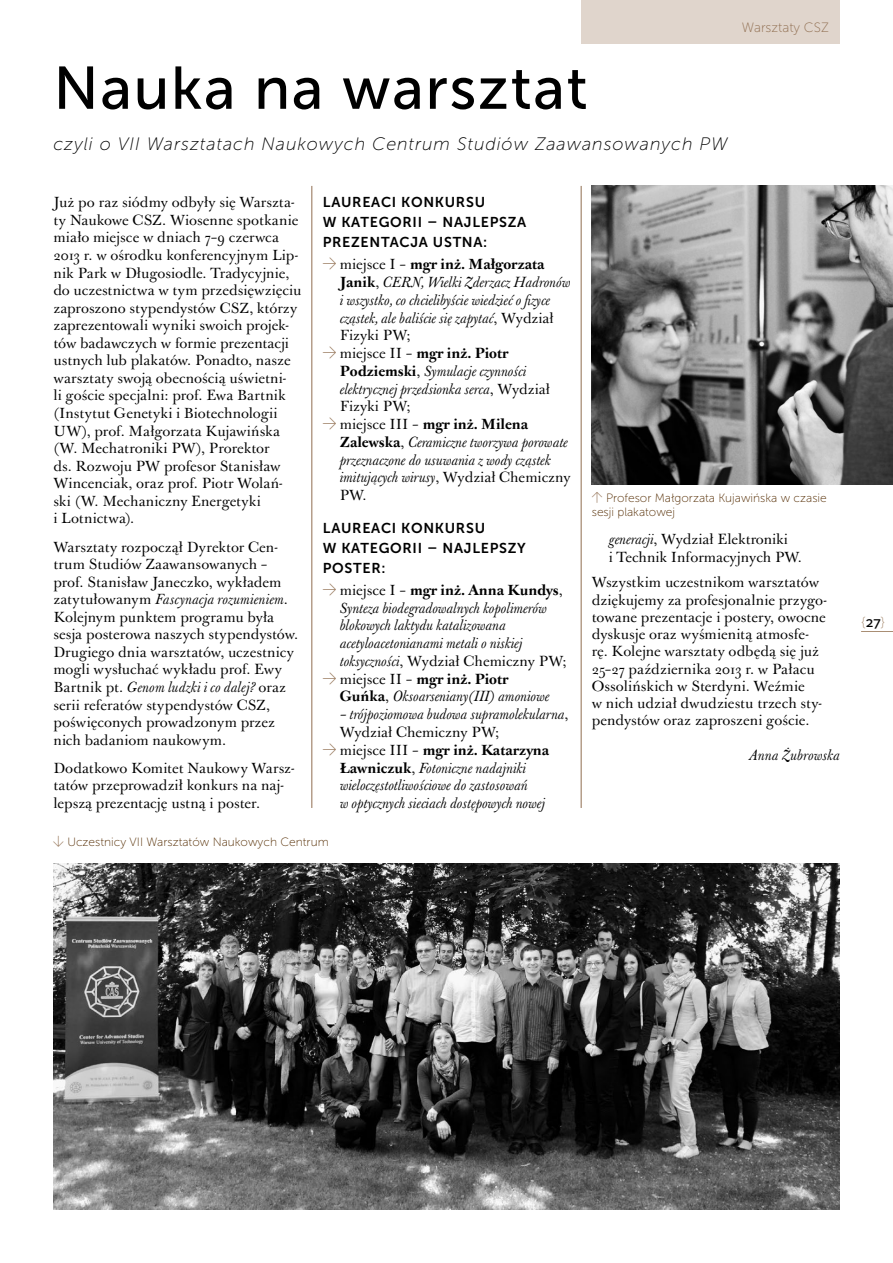
<style>
.page{position:relative;width:893px;height:1263px;background:#fff}
.page>*{position:absolute;margin:0;border:0;box-sizing:border-box;transform-origin:0 0}
.t1{font:60px "Museo Sans 500";letter-spacing:.025em;color:#000}
.t2{font:italic 18px "Museo Sans 100";letter-spacing:.05em;color:#000}
.t3{font:14.25px/17.5px "J Baskerville";color:#000}
.t4{font:italic 14.25px/17.7px "J Baskerville";color:#000}
.t5{font:14.25px/20px "Museo Sans 700";letter-spacing:.05em;color:#000}
.t6{font:14.25px "Museo Sans 100";color:#a98e74}
.t7{font:13.5px "Museo Sans 100";color:#906e50}
.t8{font:12px/14.4px "Museo Sans 100";color:#542c02}
.s1{font-style:italic}
.s2{font-family:"Purista";font-weight:300;font-style:normal;color:#906e50}
.s3{font-style:normal}
.s4{font-weight:700;font-style:normal}
.s5{font-family:"Purista";font-weight:300;color:#906e50}
.s6{font-family:"Museo Sans 500";color:#000}
</style>
<div class="page">
<hr style="left:861px;top:631px;width:32px;height:1px;background:#a98e74">
<hr style="left:581px;top:186px;width:1px;height:622px;background:#906e50">
<hr style="left:312px;top:186px;width:1px;height:622px;background:#906e50">
<div style="left:581px;top:0;width:259px;height:43px;background:#e0d5cc"></div>
<img style="left:53px;top:863px;width:787px;height:347px">
<img style="left:592px;top:186px;width:301px;height:298px">
<h1 class="t1" style="left:53px;top:55px;width:536px">Nauka na warsztat</h1>
<p class="t2" style="left:53px;top:134px;width:676px">czyli o VII Warsztatach Naukowych Centrum Studiów Zaawansowanych PW</p>
<p class="t7" style="left:742px;top:21px;width:89px">Warsztaty CSZ</p>
<p class="t3" style="left:53px;top:194px;width:250px">Już po raz siódmy odbyły się Warszta&shy;ty Naukowe CSZ. Wiosenne spotkanie miało miejsce w dniach 7–9 czerwca 2013 r. w ośrodku konferencyjnym Lip&shy;nik Park w Długosiodle. Tradycyjnie, do uczestnictwa w tym przedsięwzięciu zaproszono stypendystów CSZ, którzy zaprezentowali wyniki swoich projek&shy;tów badawczych w formie prezentacji ustnych lub plakatów. Ponadto, nasze warsztaty swoją obecnością uświetni-<br>li goście specjalni: prof. Ewa Bartnik (Instytut Genetyki i Biotechnologii UW), prof. Małgorzata Kujawińska (W. Mechatroniki PW), Prorektor<br>ds. Rozwoju PW profesor Stanisław Wincenciak, oraz prof. Piotr Wolań&shy;ski (W. Mechaniczny Energetyki<br>i Lotnictwa).</p>
<p class="t3" style="left:53px;top:538px;width:246px">Warsztaty rozpoczął Dyrektor Cen&shy;trum Studiów Zaawansowanych – prof. Stanisław Janeczko, wykładem zatytułowanym <span class="s1">Fascynacja rozumieniem</span>.<br>Kolejnym punktem programu była sesja posterowa naszych stypendystów.<br>Drugiego dnia warsztatów, uczestnicy mogli wysłuchać wykładu prof. Ewy Bartnik pt. <span class="s1">Genom ludzki i co dalej?</span> oraz serii referatów stypendystów CSZ, poświęconych prowadzonym przez nich badaniom naukowym.</p>
<p class="t3" style="left:53px;top:760px;width:243px">Dodatkowo Komitet Naukowy Warsz&shy;tatów przeprowadził konkurs na naj&shy;lepszą prezentację ustną i poster.</p>
<p class="t5" style="left:323px;top:192px;width:205px">LAUREACI KONKURSU<br>W KATEGORII – NAJLEPSZA<br>PREZENTACJA USTNA:</p>
<p class="t4" style="left:340px;top:256px;width:232px;text-indent:-17px"><span class="s2">→</span> <span class="s3">miejsce I –</span> <span class="s4">mgr inż. Małgorzata Janik</span><span class="s3">,</span> CERN, Wielki Zderzacz Hadronów i wszystko, co chcielibyście wiedzieć o fizyce cząstek, ale baliście się zapytać<span class="s3">, Wydział Fizyki PW;</span></p>
<p class="t4" style="left:340px;top:345px;width:212px;text-indent:-17px"><span class="s2">→</span> <span class="s3">miejsce II –</span> <span class="s4">mgr inż. Piotr<br>Podziemski</span><span class="s3">,</span> Symulacje czynności elektrycznej przedsionka serca<span class="s3">, Wydział<br>Fizyki PW;</span></p>
<p class="t4" style="left:340px;top:416px;width:233px;text-indent:-17px"><span class="s2">→</span> <span class="s3">miejsce III –</span> <span class="s4">mgr inż. Milena<br>Zalewska</span><span class="s3">,</span> Ceramiczne tworzywa porowate przeznaczone do usuwania z wody cząstek imitujących wirusy<span class="s3">, Wydział Chemiczny<br>PW.</span></p>
<p class="t5" style="left:323px;top:518px;width:205px">LAUREACI KONKURSU<br>W KATEGORII – NAJLEPSZY<br>POSTER:</p>
<p class="t4" style="left:340px;top:582px;width:228px;text-indent:-17px"><span class="s2">→</span> <span class="s3">miejsce I –</span> <span class="s4">mgr inż. Anna Kundys</span><span class="s3">, </span>Synteza biodegradowalnych kopolimerów blokowych laktydu katalizowana acetyloacetonianami metali o niskiej toksyczności<span class="s3">, Wydział Chemiczny PW;</span></p>
<p class="t4" style="left:340px;top:671px;width:211px;text-indent:-17px"><span class="s2">→</span> <span class="s3">miejsce II –</span> <span class="s4">mgr inż. Piotr<br>Guńka</span><span class="s3">,</span> Oksoarseniany(III) amoniowe</p>
<p class="t4" style="left:340px;top:706px;width:230px">– trójpoziomowa budowa supramolekularna<span class="s3">,<br>Wydział Chemiczny PW;</span></p>
<p class="t4" style="left:340px;top:742px;width:211px;text-indent:-17px"><span class="s2">→</span> <span class="s3">miejsce III –</span> <span class="s4">mgr inż. Katarzyna Ławniczuk</span><span class="s3">,</span> Fotoniczne nadajniki wieloczęstotliwościowe do zastosowań<br>w optycznych sieciach dostępowych nowej</p>
<p class="t8" style="left:53px;top:835px;width:277px"><span class="s5">↓</span> Uczestnicy VII Warsztatów Naukowych Centrum</p>
<p class="t8" style="left:592px;top:491px;width:237px"><span class="s5">↑</span> Profesor Małgorzata Kujawińska w czasie sesji plakatowej</p>
<p class="t3" style="left:609px;top:531px;width:195px"><span class="s1">generacji</span>, Wydział Elektroniki<br>i Technik Informacyjnych PW.</p>
<p class="t3" style="left:592px;top:574px;width:237px">Wszystkim uczestnikom warsztatów dziękujemy za profesjonalnie przygo&shy;towane prezentacje i postery, owocne dyskusje oraz wyśmienitą atmosfe&shy;rę. Kolejne warsztaty odbędą się już 25–27 października 2013 r. w Pałacu Ossolińskich w Sterdyni. Weźmie<br>w nich udział dwudziestu trzech sty&shy;pendystów oraz zaproszeni goście.</p>
<p class="t4" style="left:750px;top:747px;width:92px">Anna Żubrowska</p>
<p class="t6" style="left:861px;top:614px;width:26px">{<span class="s6">27</span>}</p>
</div>
